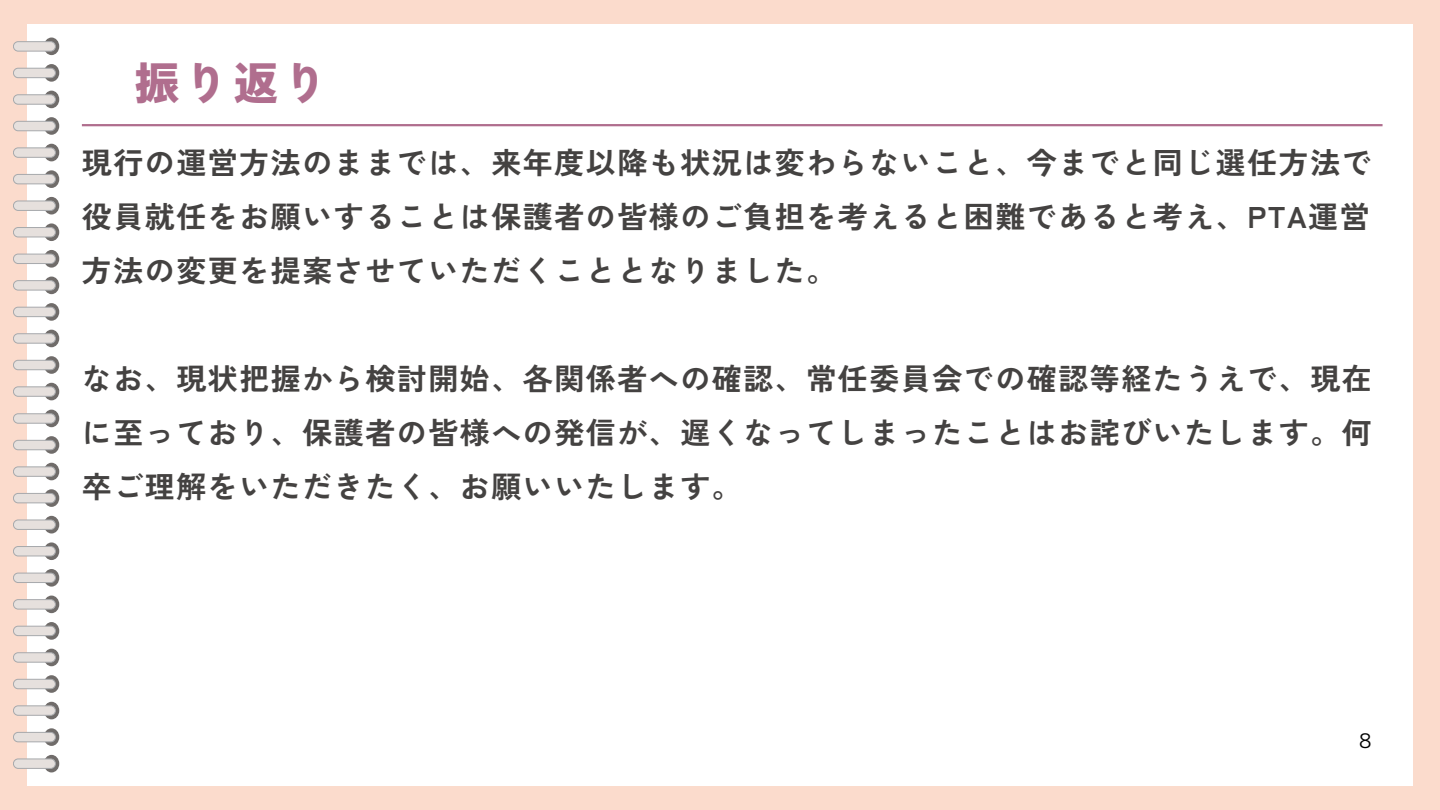
<style>
.page{position:relative;width:1440px;height:810px;background:#fbdbcc}
.page>*{position:absolute;margin:0;border:0;box-sizing:border-box;transform-origin:0 0}
.t1{font:900 45px "Zen Kaku Gothic New";color:#b06e8e}
.t2{font:700 30px/54px "Zen Kaku Gothic New";letter-spacing:.05em;color:#444241;text-align:justify}
.t3{font:20px "rounded mplus 1 p regular";color:#000}
</style>
<div class="page">
<div style="left:27px;top:24px;width:1386px;height:762px;background:#fff"></div>
<svg style="left:13px;top:38px;width:46px;height:362px"></svg>
<svg style="left:13px;top:410px;width:46px;height:362px"></svg>
<hr style="left:82px;top:124px;width:1301px;height:2px;background:#b06e8e">
<h2 class="t1" style="left:134px;top:48px;width:195px">振り返り</h2>
<h1 class="t2" style="left:82px;top:133px;width:1291px">現行の運営方法のままでは、来年度以降も状況は変わらないこと、今までと同じ選任方法で役員就任をお願いすることは保護者の皆様のご負担を考えると困難であると考え、PTA運営方法の変更を提案させていただくこととなりました。</h1>
<p class="t2" style="left:82px;top:349px;width:1291px">なお、現状把握から検討開始、各関係者への確認、常任委員会での確認等経たうえで、現在に至っており、保護者の皆様への発信が、遅くなってしまったことはお詫びいたします。何卒ご理解をいただきたく、お願いいたします。</p>
<p class="t3" style="left:1359px;top:726px;width:14px">8</p>
</div>
